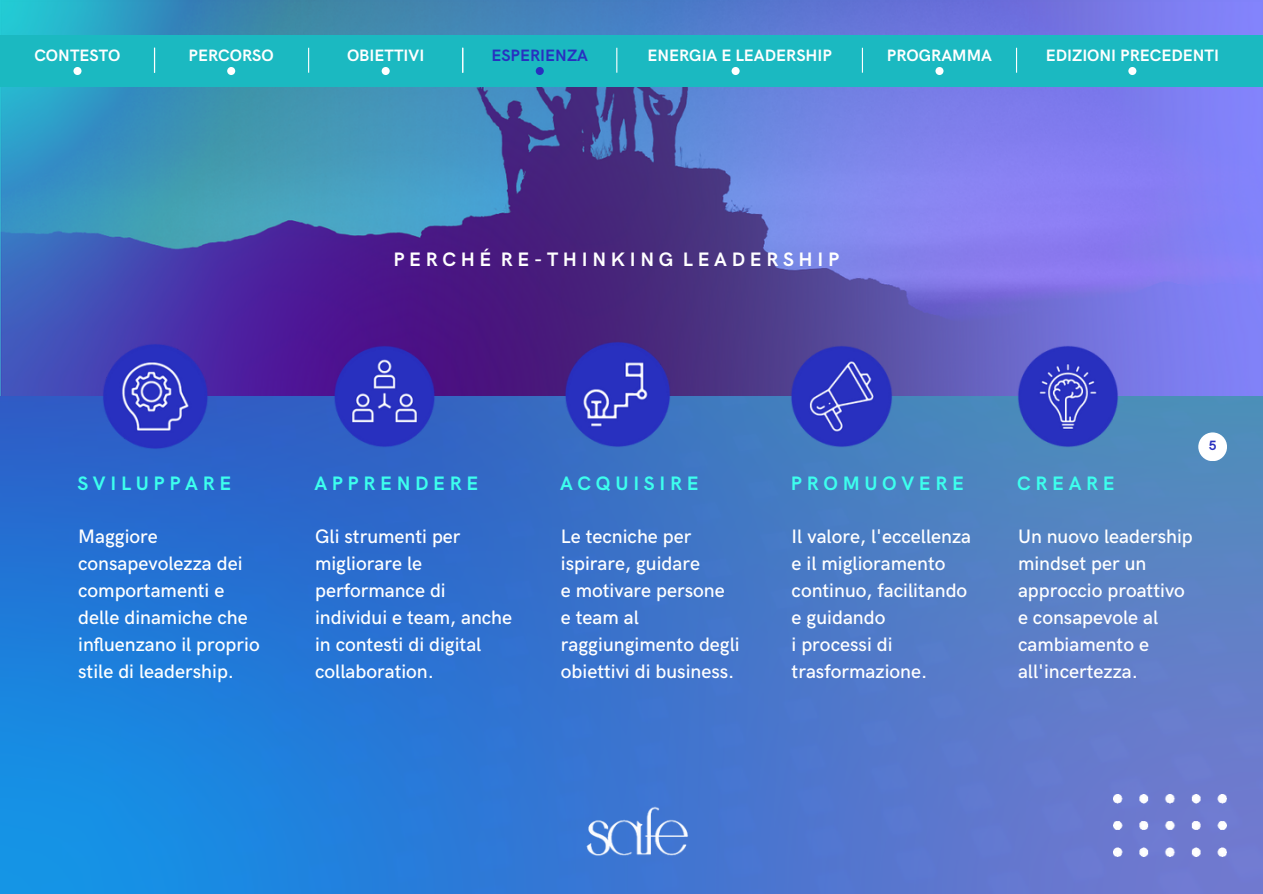
<style>
.page{position:relative;width:1263px;height:894px;background:#fff}
.page>*{position:absolute;margin:0;border:0;box-sizing:border-box;transform-origin:0 0}
.t1{font:500 19.5px/27px "HK Grotesk";color:#fff}
.t2{font:700 19.5px "HK Grotesk";letter-spacing:.24em;color:#3dffee}
.t3{font:700 19.5px "HK Grotesk";letter-spacing:.24em;color:#fff}
.t4{font:700 16.5px "HK Grotesk";color:#fff}
.t5{font:700 16.5px "HK Grotesk";color:#2830bf}
.t6{font:700 13.5px "HK Grotesk";color:#2830bf}
</style>
<div class="page">
<img style="left:0;top:395px;width:1263px;height:498px">
<img style="left:581px;top:804px;width:114px;height:61px">
<div style="left:1198px;top:432px;width:29px;height:29px;background:#fff;border-radius:50%"></div>
<img style="left:0;top:0;width:1263px;height:395px">
<img style="left:1113px;top:794px;width:114px;height:62px">
<img style="left:103px;top:343px;width:105px;height:106px">
<img style="left:333px;top:346px;width:103px;height:101px">
<img style="left:564px;top:341px;width:106px;height:106px">
<img style="left:791px;top:346px;width:101px;height:101px">
<img style="left:1017px;top:346px;width:101px;height:101px">
<div style="left:0;top:35px;width:1263px;height:52px;background:#1bb9c1"></div>
<div style="left:536px;top:67px;width:8px;height:8px;background:#2830bf;border-radius:50%"></div>
<div style="left:227px;top:67px;width:8px;height:8px;background:#fff;border-radius:50%"></div>
<svg style="left:154px;top:48px;width:1px;height:25px"></svg>
<svg style="left:308px;top:48px;width:1px;height:25px"></svg>
<div style="left:73px;top:67px;width:9px;height:8px;background:#fff;border-radius:50%"></div>
<div style="left:935px;top:67px;width:8px;height:8px;background:#fff;border-radius:50%"></div>
<div style="left:1128px;top:67px;width:8px;height:8px;background:#fff;border-radius:50%"></div>
<div style="left:732px;top:67px;width:8px;height:8px;background:#fff;border-radius:50%"></div>
<svg style="left:462px;top:48px;width:1px;height:25px"></svg>
<svg style="left:616px;top:48px;width:1px;height:25px"></svg>
<svg style="left:862px;top:48px;width:1px;height:25px"></svg>
<svg style="left:1016px;top:48px;width:1px;height:25px"></svg>
<div style="left:382px;top:67px;width:8px;height:8px;background:#fff;border-radius:50%"></div>
<p class="t4" style="left:34px;top:46px;width:88px">CONTESTO</p>
<p class="t4" style="left:189px;top:46px;width:87px">PERCORSO</p>
<p class="t4" style="left:347px;top:46px;width:79px">OBIETTIVI</p>
<p class="t5" style="left:491px;top:46px;width:98px">ESPERIENZA</p>
<p class="t4" style="left:647px;top:46px;width:186px">ENERGIA E LEADERSHIP</p>
<p class="t4" style="left:887px;top:46px;width:107px">PROGRAMMA</p>
<p class="t4" style="left:1046px;top:46px;width:175px">EDIZIONI PRECEDENTI</p>
<p class="t3" style="left:393px;top:248px;width:447px">PERCHÉ RE-THINKING LEADERSHIP</p>
<p class="t2" style="left:77px;top:472px;width:155px">SVILUPPARE</p>
<p class="t2" style="left:314px;top:472px;width:166px">APPRENDERE</p>
<p class="t2" style="left:560px;top:472px;width:140px">ACQUISIRE</p>
<p class="t2" style="left:791px;top:472px;width:175px">PROMUOVERE</p>
<p class="t2" style="left:1017px;top:472px;width:99px">CREARE</p>
<p class="t1" style="left:78px;top:523px;width:183px">Maggiore consapevolezza dei comportamenti e delle dinamiche che influenzano il proprio stile di leadership.</p>
<p class="t1" style="left:315px;top:523px;width:199px">Gli strumenti per migliorare le performance di individui e team, anche in contesti di digital collaboration.</p>
<p class="t1" style="left:561px;top:523px;width:180px">Le tecniche per ispirare, guidare<br>e motivare persone<br>e team al raggiungimento degli obiettivi di business.</p>
<p class="t1" style="left:792px;top:523px;width:181px">Il valore, l'eccellenza e il miglioramento continuo, facilitando e guidando<br>i processi di trasformazione.</p>
<p class="t1" style="left:1018px;top:523px;width:176px">Un nuovo leadership mindset per un approccio proattivo e consapevole al cambiamento e all'incertezza.</p>
<p class="t6" style="left:1209px;top:438px;width:9px">5</p>
</div>
